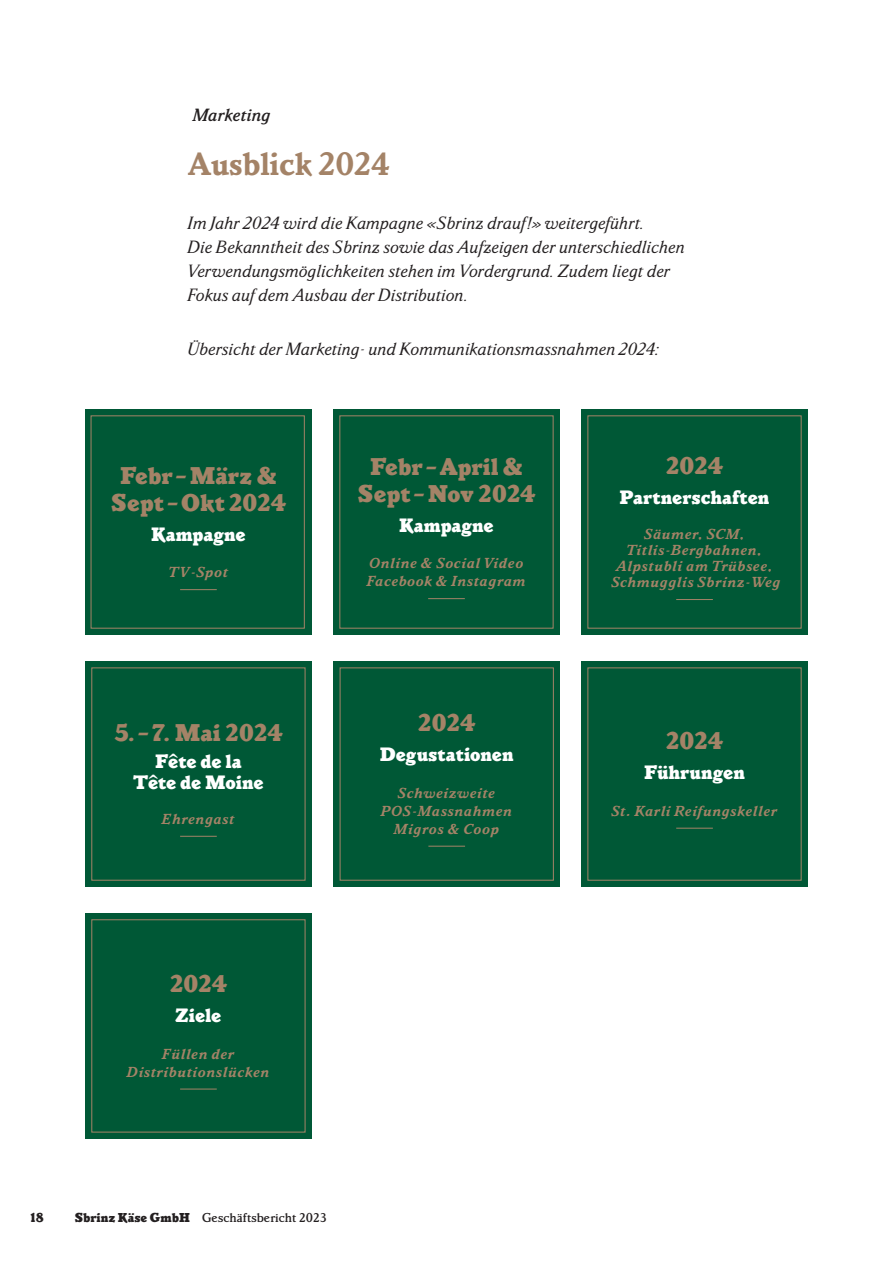
<style>
.page{position:relative;width:893px;height:1263px;background:#fff}
.page>*{position:absolute;margin:0;border:0;box-sizing:border-box;transform-origin:0 0}
.t1{font:700 30px "Parkinson";color:#a48367}
.t2{font:900 22.5px/27px "Parkinson";color:#a48367;text-align:center}
.t3{font:900 18px/21px "Parkinson";letter-spacing:-.005em;color:#fff;text-align:center}
.t4{font:italic 16.5px/24px "Parkinson";letter-spacing:.01em;color:#231f20}
.t5{font:italic 500 16.5px "Parkinson";color:#231f20}
.t6{font:italic 700 13.5px/18px "Parkinson";letter-spacing:.05em;color:#a48367;text-align:center}
.t7{font:500 12px "Parkinson";color:#231f20}
.t8{font:900 12px "Parkinson";color:#231f20}
.s1{font-weight:900}
</style>
<div class="page">
<div style="left:581px;top:661px;width:227px;height:226px;background:#005836"></div>
<hr style="left:676px;top:828px;width:37px;height:1px;background:#a48367">
<div style="left:581px;top:409px;width:227px;height:226px;background:#005836"></div>
<hr style="left:676px;top:599px;width:37px;height:1px;background:#a48367">
<div style="left:333px;top:661px;width:227px;height:226px;background:#005836"></div>
<hr style="left:428px;top:846px;width:37px;height:1px;background:#a48367">
<div style="left:333px;top:409px;width:227px;height:226px;background:#005836"></div>
<hr style="left:428px;top:598px;width:37px;height:1px;background:#a48367">
<div style="left:339px;top:415px;width:214px;height:213px;border:1px solid #a48367"></div>
<div style="left:85px;top:913px;width:227px;height:226px;background:#005836"></div>
<hr style="left:180px;top:1089px;width:37px;height:1px;background:#a48367">
<div style="left:91px;top:919px;width:214px;height:213px;border:1px solid #a48367"></div>
<div style="left:85px;top:661px;width:227px;height:226px;background:#005836"></div>
<hr style="left:180px;top:836px;width:37px;height:1px;background:#a48367">
<div style="left:85px;top:409px;width:227px;height:226px;background:#005836"></div>
<hr style="left:180px;top:589px;width:37px;height:1px;background:#a48367">
<div style="left:91px;top:415px;width:214px;height:213px;border:1px solid #a48367"></div>
<p class="t5" style="left:193px;top:105px;width:79px">Marketing</p>
<h1 class="t1" style="left:188px;top:146px;width:203px">Ausblick 2024</h1>
<p class="t4" style="left:188px;top:211px;width:499px">Im Jahr 2024 wird die Kampagne «Sbrinz drauf!» weitergeführt.<br>Die Bekanntheit des Sbrinz sowie das Aufzeigen der unterschiedlichen Verwendungsmöglichkeiten stehen im Vordergrund. Zudem liegt der Fokus auf dem Ausbau der Distribution.</p>
<p class="t4" style="left:188px;top:337px;width:473px">Übersicht der Marketing- und Kommunikationsmassnahmen 2024:</p>
<h2 class="t2" style="left:111px;top:462px;width:177px">Febr–März &amp;<br>Sept –Okt 2024</h2>
<p class="t3" style="left:151px;top:523px;width:96px">Kampagne</p>
<p class="t6" style="left:169px;top:563px;width:61px">TV-Spot</p>
<h2 class="t2" style="left:114px;top:719px;width:170px">5. –7. Mai 2024</h2>
<p class="t3" style="left:133px;top:751px;width:132px">Fête de la<br>Tête de Moine</p>
<p class="t6" style="left:162px;top:810px;width:74px">Ehrengast</p>
<h2 class="t2" style="left:357px;top:453px;width:180px">Febr–April &amp;<br>Sept –Nov 2024</h2>
<p class="t3" style="left:399px;top:514px;width:96px">Kampagne</p>
<p class="t6" style="left:367px;top:554px;width:160px;text-align:left">Online &amp; Social Video<br>Facebook &amp; Instagram</p>
<h2 class="t2" style="left:418px;top:709px;width:59px">2024</h2>
<p class="t3" style="left:380px;top:744px;width:135px">Degustationen</p>
<p class="t6" style="left:381px;top:784px;width:133px">Schweizweite<br>POS-Massnahmen<br>Migros &amp; Coop</p>
<h2 class="t2" style="left:170px;top:970px;width:59px">2024</h2>
<p class="t3" style="left:175px;top:1005px;width:48px">Ziele</p>
<p class="t6" style="left:127px;top:1045px;width:144px">Füllen der<br>Distributionslücken</p>
<p class="t8" style="left:31px;top:1210px;width:15px">18</p>
<p class="t7" style="left:74px;top:1210px;width:254px"><span class="s1">Sbrinz Käse GmbH</span> Geschäftsbericht 2023</p>
<h2 class="t2" style="left:666px;top:452px;width:59px">2024</h2>
<p class="t3" style="left:620px;top:487px;width:151px">Partnerschaften</p>
<p class="t6" style="left:612px;top:526px;width:171px;line-height:16.2px">Säumer, SCM,<br>Titlis-Bergbahnen,<br>Alpstubli am Trübsee,<br>Schmugglis Sbrinz-Weg</p>
<h2 class="t2" style="left:666px;top:727px;width:59px">2024</h2>
<p class="t3" style="left:644px;top:762px;width:102px">Führungen</p>
<p class="t6" style="left:612px;top:802px;width:167px">St. Karli Reifungskeller</p>
</div>
